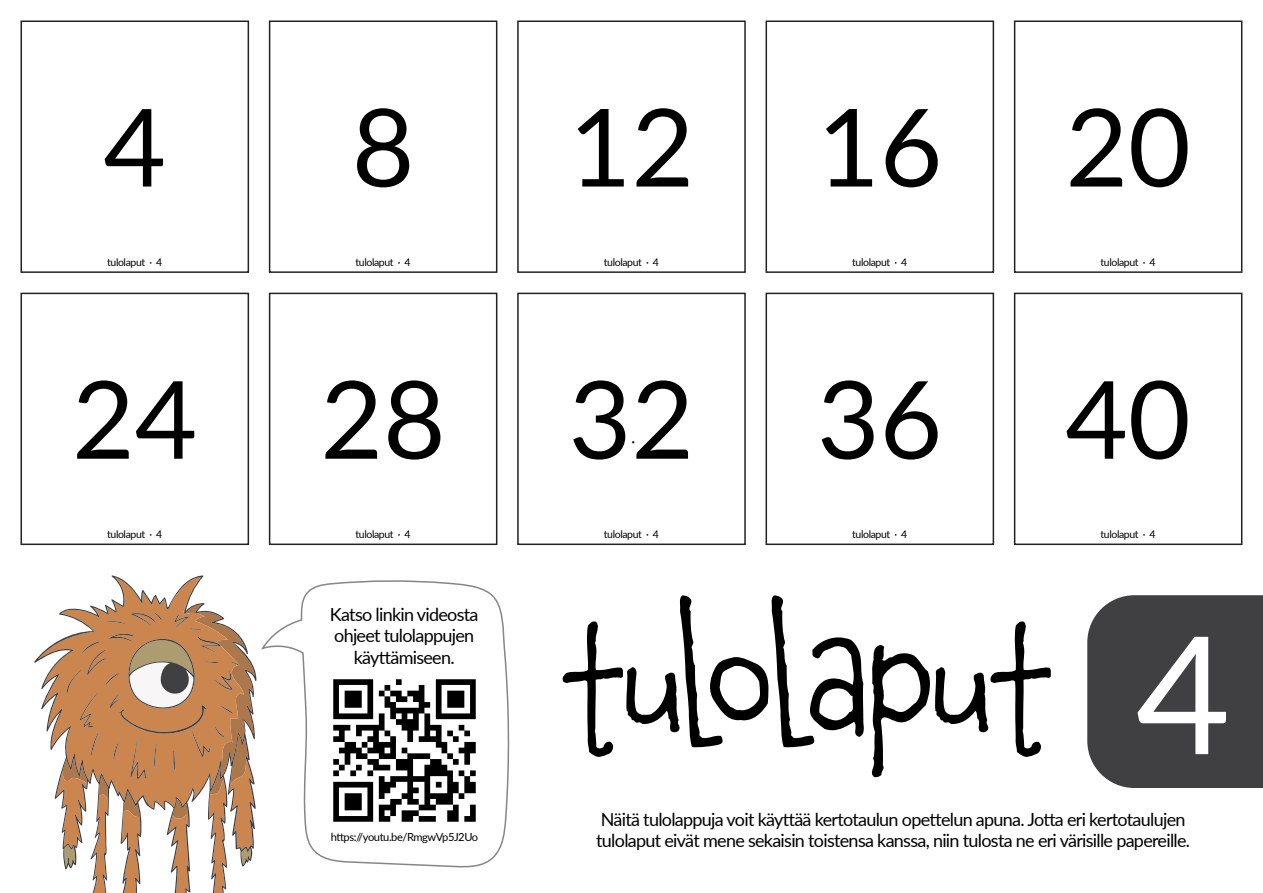
<style>
.page{position:relative;width:1263px;height:893px;background:#fff}
.page>*{position:absolute;margin:0;border:0;box-sizing:border-box;transform-origin:0 0}
.t1{font:165.45px "Chauncy Pro";letter-spacing:-.04em;color:#000}
.t2{font:108px "Lato";color:#000}
.t3{font:18px/21.6px "Lato";letter-spacing:-.04em;color:#000}
.t4{font:18px "Myriad Pro";color:#000}
.t5{font:11.1px "Lato";letter-spacing:-.04em;color:#000}
.t6{font:10.5px "Lato";letter-spacing:-.04em;color:#000}
</style>
<div class="page">
<div style="left:21px;top:21px;width:228px;height:252px;background:#fff;border:2px solid #222221"></div>
<div style="left:1014px;top:21px;width:228px;height:252px;background:#fff;border:2px solid #222221"></div>
<div style="left:517px;top:21px;width:229px;height:252px;background:#fff;border:2px solid #222221"></div>
<div style="left:269px;top:21px;width:228px;height:252px;background:#fff;border:2px solid #222221"></div>
<div style="left:765px;top:21px;width:229px;height:252px;background:#fff;border:2px solid #222221"></div>
<div style="left:21px;top:293px;width:228px;height:252px;background:#fff;border:2px solid #222221"></div>
<div style="left:1014px;top:293px;width:228px;height:252px;background:#fff;border:2px solid #222221"></div>
<div style="left:517px;top:293px;width:229px;height:252px;background:#fff;border:2px solid #222221"></div>
<div style="left:269px;top:293px;width:228px;height:252px;background:#fff;border:2px solid #222221"></div>
<div style="left:765px;top:293px;width:229px;height:252px;background:#fff;border:2px solid #222221"></div>
<svg style="left:1087px;top:595px;width:176px;height:193px"></svg>
<svg style="left:34px;top:575px;width:222px;height:318px"></svg>
<svg style="left:261px;top:580px;width:249px;height:288px"></svg>
<h2 class="t2" style="left:103px;top:70px;width:64px">4</h2>
<h2 class="t2" style="left:352px;top:70px;width:64px">8</h2>
<h2 class="t2" style="left:569px;top:70px;width:623px">12 16 20</h2>
<p class="t6" style="left:107px;top:254px;width:57px">tulolaput · 4</p>
<p class="t6" style="left:356px;top:254px;width:57px">tulolaput · 4</p>
<p class="t6" style="left:604px;top:254px;width:57px">tulolaput · 4</p>
<p class="t6" style="left:852px;top:254px;width:57px">tulolaput · 4</p>
<p class="t6" style="left:1101px;top:254px;width:57px">tulolaput · 4</p>
<h2 class="t2" style="left:72px;top:342px;width:1120px">24 28 32 36 40</h2>
<p class="t4" style="left:631px;top:429px;width:5px">∙</p>
<p class="t6" style="left:107px;top:527px;width:57px">tulolaput · 4</p>
<p class="t6" style="left:356px;top:527px;width:57px">tulolaput · 4</p>
<p class="t6" style="left:604px;top:527px;width:57px">tulolaput · 4</p>
<p class="t6" style="left:852px;top:527px;width:57px">tulolaput · 4</p>
<p class="t6" style="left:1101px;top:527px;width:57px">tulolaput · 4</p>
<p class="t3" style="left:330px;top:603px;width:150px;text-align:center">Katso linkin videosta ohjeet tulolappujen käyttämiseen.</p>
<p class="t5" style="left:331px;top:829px;width:149px">https://youtu.be/RmgwVp5J2Uo</p>
<h1 class="t1" style="left:560px;top:555px;width:672px">tulolaput <sub>4</sub></h1>
<p class="t3" style="left:596px;top:808px;width:595px">Näitä tulolappuja voit käyttää kertotaulun opettelun apuna. Jotta eri kertotaulujen tulolaput eivät mene sekaisin toistensa kanssa, niin tulosta ne eri värisille papereille.</p>
</div>
